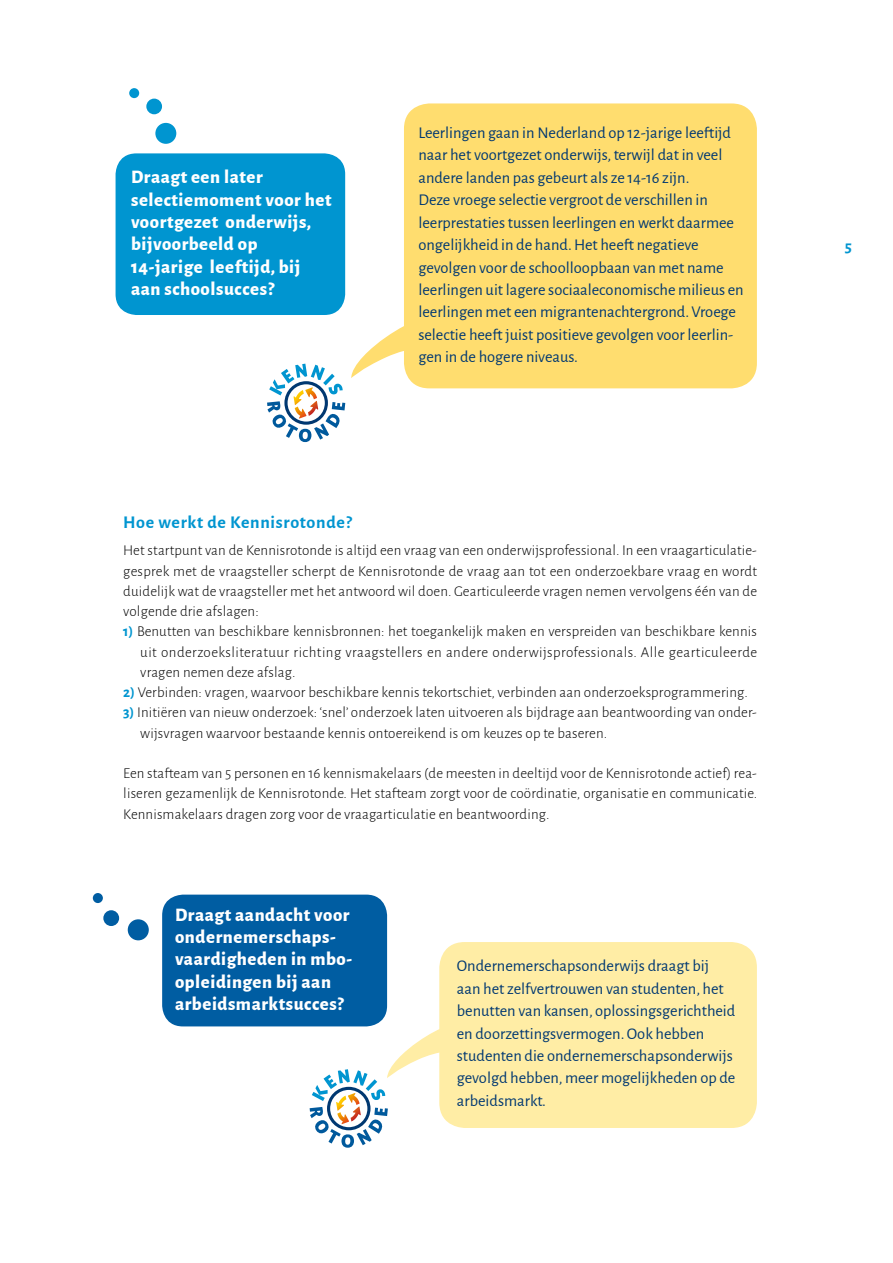
<style>
.page{position:relative;width:893px;height:1263px;background:#fff}
.page>*{position:absolute;margin:0;border:0;box-sizing:border-box;transform-origin:0 0}
.t1{font:800 18.75px/22.4px "Alegreya Sans";letter-spacing:.03em;color:#fff}
.t2{font:700 18px "Alegreya Sans";letter-spacing:.04em;color:#0095d0}
.t3{font:16.5px/22.4px "Alegreya Sans";color:#003871}
.t4{font:700 16.5px "Alegreya Sans SC";color:#0095d0}
.t5{font:300 15px/20.2px "Alegreya Sans";letter-spacing:.01em;color:#000;text-align:justify}
.s1{font-weight:700;color:#0095d0}
</style>
<div class="page">
<svg style="left:351px;top:326px;width:58px;height:52px"></svg>
<div style="left:162px;top:895px;width:225px;height:131px;background:#005da2;border-radius:21px"></div>
<div style="left:128px;top:919px;width:21px;height:21px;background:#005da2;border-radius:50%"></div>
<div style="left:103px;top:910px;width:16px;height:16px;background:#005da2;border-radius:50%"></div>
<div style="left:93px;top:893px;width:10px;height:10px;background:#005da2;border-radius:50%"></div>
<div style="left:439px;top:942px;width:318px;height:186px;background:#ffeda5;border-radius:25px"></div>
<svg style="left:310px;top:1022px;width:149px;height:126px"></svg>
<div style="left:116px;top:153px;width:229px;height:162px;background:#0095d0;border-radius:21px"></div>
<div style="left:155px;top:123px;width:21px;height:21px;background:#0095d0;border-radius:50%"></div>
<div style="left:146px;top:99px;width:16px;height:15px;background:#0095d0;border-radius:50%"></div>
<div style="left:129px;top:88px;width:10px;height:10px;background:#0095d0;border-radius:50%"></div>
<div style="left:404px;top:103px;width:353px;height:285px;background:#ffdd6f;border-radius:25px"></div>
<svg style="left:267px;top:364px;width:78px;height:78px"></svg>
<p class="t1" style="left:131px;top:165px;width:202px">Draagt een later selectiemoment voor het voortgezet onderwijs, bijvoorbeeld op<br>14-jarige leeftijd, bij aan schoolsucces?</p>
<p class="t3" style="left:418px;top:121px;width:327px">Leerlingen gaan in Nederland op 12-jarige leeftijd naar het voortgezet onderwijs, terwijl dat in veel andere landen pas gebeurt als ze 14-16 zijn.<br>Deze vroege selectie vergroot de verschillen in leerprestaties tussen leerlingen en werkt daarmee ongelijkheid in de hand. Het heeft negatieve gevolgen voor de schoolloopbaan van met name leerlingen uit lagere sociaaleconomische milieus en leerlingen met een migrantenachtergrond. Vroege selectie heeft juist positieve gevolgen voor leerlin&shy;gen in de hogere niveaus.</p>
<p class="t2" style="left:123px;top:509px;width:230px">Hoe werkt de Kennisrotonde?</p>
<p class="t5" style="left:123px;top:540px;width:635px">Het startpunt van de Kennisrotonde is altijd een vraag van een onderwijsprofessional. In een vraagarticulatie&shy;gesprek met de vraagsteller scherpt de Kennisrotonde de vraag aan tot een onderzoekbare vraag en wordt duidelijk wat de vraagsteller met het antwoord wil doen. Gearticuleerde vragen nemen vervolgens één van de volgende drie afslagen:</p>
<p class="t5" style="left:140px;top:621px;width:618px;text-indent:-17px"><span class="s1">1)</span> Benutten van beschikbare kennisbronnen: het toegankelijk maken en verspreiden van beschikbare kennis uit onderzoeksliteratuur richting vraagstellers en andere onderwijsprofessionals. Alle gearticuleerde vragen nemen deze afslag.</p>
<p class="t5" style="left:123px;top:682px;width:626px"><span class="s1">2)</span> Verbinden: vragen, waarvoor beschikbare kennis tekortschiet, verbinden aan onderzoeksprogrammering.</p>
<p class="t5" style="left:140px;top:702px;width:618px;text-indent:-17px"><span class="s1">3)</span> Initiëren van nieuw onderzoek: ‘snel’ onderzoek laten uitvoeren als bijdrage aan beantwoording van onder&shy;wijsvragen waarvoor bestaande kennis ontoereikend is om keuzes op te baseren.</p>
<p class="t5" style="left:123px;top:763px;width:635px">Een stafteam van 5 personen en 16 kennismakelaars (de meesten in deeltijd voor de Kennisrotonde actief) rea&shy;liseren gezamenlijk de Kennisrotonde. Het stafteam zorgt voor de coördinatie, organisatie en communicatie.<br>Kennismakelaars dragen zorg voor de vraagarticulatie en beantwoording.</p>
<p class="t1" style="left:175px;top:902px;width:179px">Draagt aandacht voor ondernemerschaps&shy;vaardigheden in mbo&shy;opleidingen bij aan arbeidsmarktsucces?</p>
<p class="t3" style="left:457px;top:954px;width:280px">Ondernemerschapsonderwijs draagt bij aan het zelfvertrouwen van studenten, het benutten van kansen, oplossingsgerichtheid en doorzettingsvermogen. Ook hebben studenten die ondernemerschapsonderwijs gevolgd hebben, meer mogelijkheden op de arbeidsmarkt.</p>
<p class="t4" style="left:845px;top:234px;width:9px">5</p>
</div>
